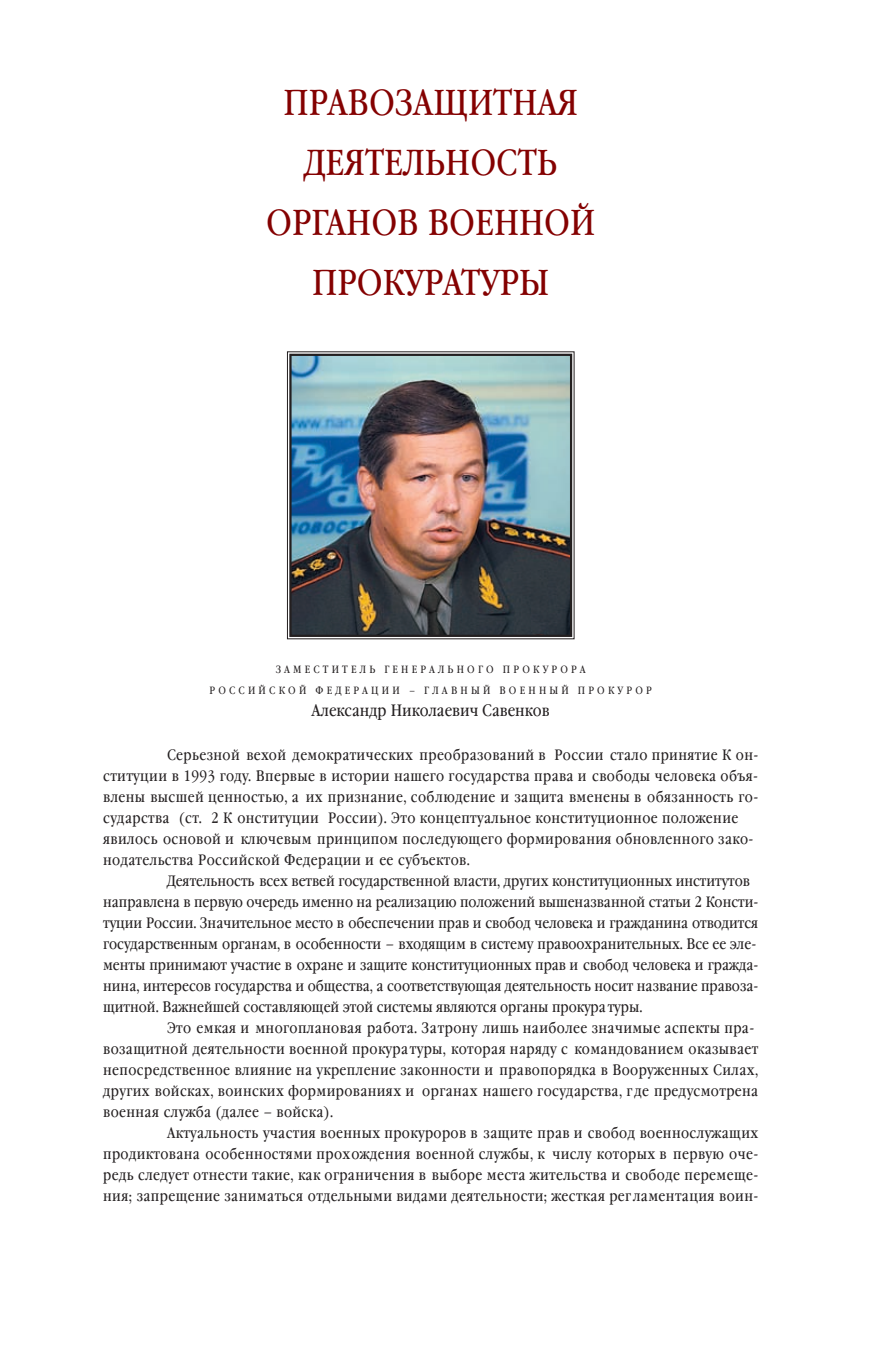
<style>
.page{position:relative;width:893px;height:1361px;background:#fff}
.page>*{position:absolute;margin:0;border:0;box-sizing:border-box;transform-origin:0 0}
.t1{font:36px/60px "Garamond Book Narrow C";color:#840101;text-align:center}
.t2{font:16.5px "Garamond Book Narrow C";color:#231f20}
.t3{font:15px "Garamond Book Narrow C";letter-spacing:.025em;color:#231f20}
.t4{font:15px "Garamond Book Narrow C";color:#231f20}
.t5{font:10.5px/21px "Garamond Book Narrow C";letter-spacing:.305em;color:#231f20;text-align:center}
</style>
<div class="page">
<img style="left:286px;top:351px;width:289px;height:289px">
<h1 class="t1" style="left:266px;top:73px;width:331px">ПРАВОЗАЩИТНАЯ<br>ДЕЯТЕЛЬНОСТЬ<br>ОРГАНОВ ВОЕННОЙ<br>ПРОКУРАТУРЫ</h1>
<p class="t5" style="left:209px;top:659px;width:444px">ЗАМЕСТИТЕЛЬ ГЕНЕРАЛЬНОГО ПРОКУРОРА<br>РОССИЙСКОЙ ФЕДЕРАЦИИ – ГЛАВНЫЙ ВОЕННЫЙ ПРОКУРОР</p>
<p class="t2" style="left:311px;top:701px;width:239px">Александр Николаевич Савенков</p>
<p class="t3" style="left:167px;top:746px;width:593px">Серьезной вехой демократических преобразований в России стало принятие К он-</p>
<p class="t3" style="left:103px;top:767px;width:656px">ституции в 1993 году. Впервые в истории нашего государства права и свободы человека объя-</p>
<p class="t3" style="left:103px;top:788px;width:656px">влены высшей ценностью, а их признание, соблюдение и защита вменены в обязанность го-</p>
<p class="t3" style="left:103px;top:809px;width:636px">сударства (ст. 2 К онституции России). Это концептуальное конституционное положение</p>
<p class="t3" style="left:103px;top:830px;width:651px">явилось основой и ключевым принципом последующего формирования обновленного зако-</p>
<p class="t3" style="left:103px;top:851px;width:368px">нодательства Российской Федерации и ее субъектов.</p>
<p class="t4" style="left:167px;top:872px;width:584px">Деятельность всех ветвей государственной власти, других конституционных институтов</p>
<p class="t4" style="left:103px;top:893px;width:656px">направлена в первую очередь именно на реализацию положений вышеназванной статьи 2 Консти-</p>
<p class="t4" style="left:103px;top:914px;width:656px">туции России. Значительное место в обеспечении прав и свобод человека и гражданина отводится</p>
<p class="t4" style="left:103px;top:935px;width:654px">государственным органам, в особенности – входящим в систему правоохранительных. Все ее эле-</p>
<p class="t4" style="left:103px;top:956px;width:656px">менты принимают участие в охране и защите конституционных прав и свобод человека и гражда-</p>
<p class="t4" style="left:103px;top:977px;width:656px">нина, интересов государства и общества, а соответствующая деятельность носит название правоза-</p>
<p class="t4" style="left:103px;top:998px;width:540px">щитной. Важнейшей составляющей этой системы являются органы прокура туры.</p>
<p class="t3" style="left:167px;top:1019px;width:588px">Это емкая и многоплановая работа. Затрону лишь наиболее значимые аспекты пра-</p>
<p class="t3" style="left:103px;top:1040px;width:656px">возащитной деятельности военной прокуратуры, которая наряду с командованием оказывает</p>
<p class="t3" style="left:103px;top:1061px;width:656px">непосредственное влияние на укрепление законности и правопорядка в Вооруженных Силах,</p>
<p class="t3" style="left:103px;top:1082px;width:656px">других войсках, воинских формированиях и органах нашего государства, где предусмотрена</p>
<p class="t3" style="left:103px;top:1103px;width:231px">военная служба (далее – войска).</p>
<p class="t3" style="left:167px;top:1124px;width:593px">Актуальность участия военных прокуроров в защите прав и свобод военнослужащих</p>
<p class="t3" style="left:103px;top:1145px;width:656px">продиктована особенностями прохождения военной службы, к числу которых в первую оче-</p>
<p class="t3" style="left:103px;top:1166px;width:656px">редь следует отнести такие, как ограничения в выборе места жительства и свободе перемеще-</p>
<p class="t3" style="left:103px;top:1187px;width:656px">ния; запрещение заниматься отдельными видами деятельности; жесткая регламентация воин-</p>
</div>
